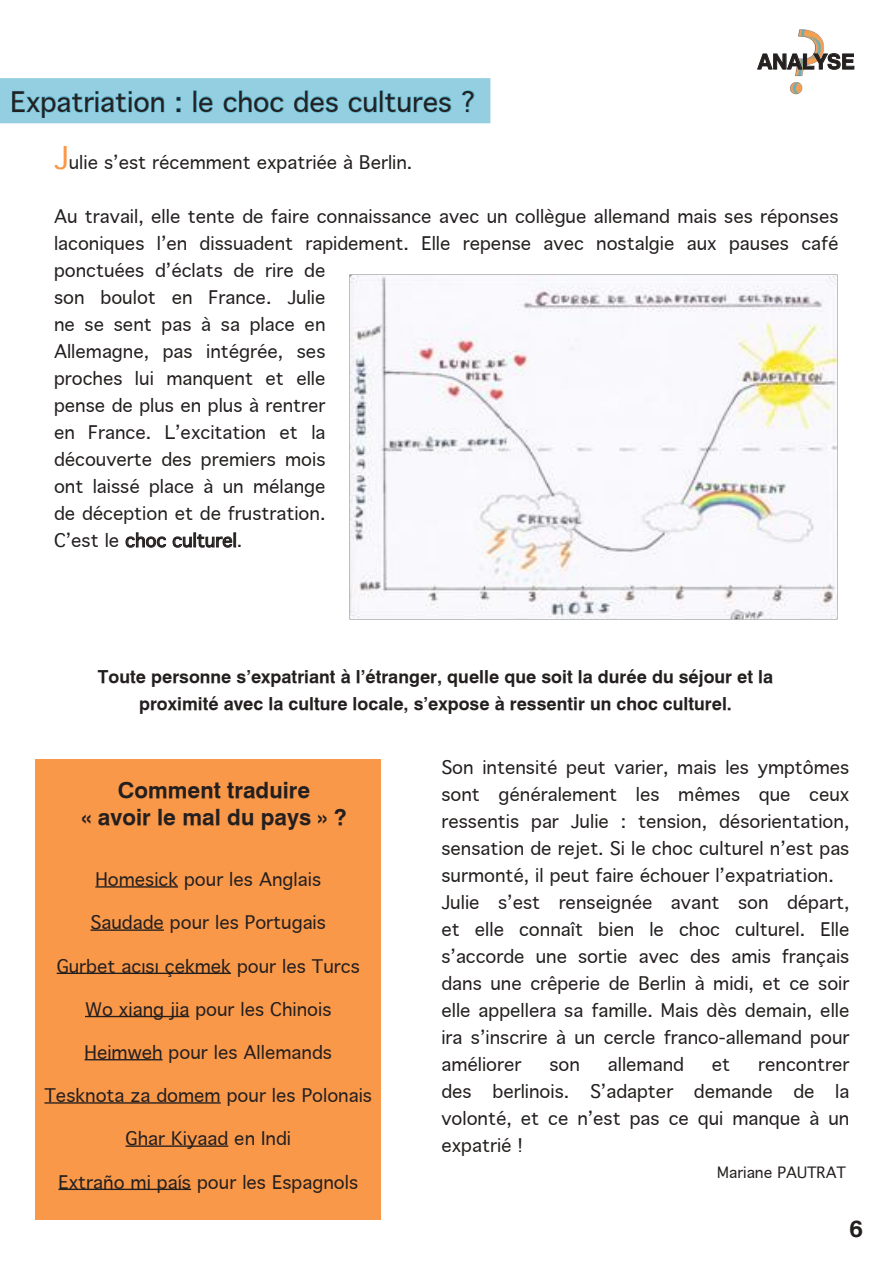
<style>
.page{position:relative;width:893px;height:1263px;background:#fff}
.page>*{position:absolute;margin:0;border:0;box-sizing:border-box;transform-origin:0 0}
.t1{font:27px "Geneva";color:#241f1f}
.t2{font:700 24px "Geneva";color:#241f1f}
.t3{font:700 22.5px/27px "Geneva";color:#241f1f;text-align:center}
.t4{font:700 21px "Geneva";color:#241f1f}
.t5{font:18px/27px "Geneva";color:#241f1f}
.t6{font:700 18px/27px "Geneva";color:#241f1f;text-align:center}
.t7{font:15px "Geneva";color:#241f1f}
.s1{font-size:30px;color:#fa9849}
</style>
<div class="page">
<img style="left:790px;top:29px;width:34px;height:66px">
<svg style="left:125px;top:532px;width:41px;height:16px"></svg>
<svg style="left:172px;top:532px;width:64px;height:16px"></svg>
<img style="left:349px;top:274px;width:489px;height:346px">
<svg style="left:0;top:78px;width:490px;height:45px;background:#8ccbde"></svg>
<svg style="left:757px;top:53px;width:98px;height:17px"></svg>
<div style="left:35px;top:759px;width:346px;height:460px;background:#fa9849"></div>
<hr style="left:95px;top:886px;width:83px;height:1px;background:#241f1f">
<hr style="left:91px;top:929px;width:73px;height:2px;background:#241f1f">
<hr style="left:57px;top:973px;width:174px;height:1px;background:#241f1f">
<hr style="left:85px;top:1016px;width:104px;height:1px;background:#241f1f">
<hr style="left:85px;top:1059px;width:78px;height:1px;background:#241f1f">
<hr style="left:44px;top:1102px;width:177px;height:1px;background:#241f1f">
<hr style="left:126px;top:1145px;width:102px;height:2px;background:#241f1f">
<hr style="left:58px;top:1189px;width:133px;height:1px;background:#241f1f">
<h1 class="t1" style="left:10px;top:86px;width:467px">Expatriation : le choc des cultures ?</h1>
<p class="t4" style="left:758px;top:49px;width:98px">ANALYSE</p>
<p class="t5" style="left:54px;top:149px;width:360px"><span class="s1">J</span>ulie s’est récemment expatriée à Berlin.</p>
<p class="t5" style="left:54px;top:203px;width:786px">Au travail, elle tente de faire connaissance avec un collègue allemand mais ses réponses laconiques l’en dissuadent rapidement. Elle repense avec nostalgie aux pauses café ponctuées d’éclats de rire de<br>son boulot en France. Julie<br>ne se sent pas à sa place en<br>Allemagne, pas intégrée, ses<br>proches lui manquent et elle<br>pense de plus en plus à rentrer<br>en France. L’excitation et la<br>découverte des premiers mois<br>ont laissé place à un mélange<br>de déception et de frustration.<br>C’est le choc culturel.</p>
<p class="t6" style="left:98px;top:663px;width:677px">Toute personne s’expatriant à l’étranger, quelle que soit la durée du séjour et la proximité avec la culture locale, s’expose à ressentir un choc culturel.</p>
<p class="t3" style="left:82px;top:776px;width:266px">Comment traduire<br>« avoir le mal du pays » ?</p>
<p class="t5" style="left:95px;top:866px;width:227px">Homesick pour les Anglais</p>
<p class="t5" style="left:91px;top:909px;width:237px">Saudade pour les Portugais</p>
<p class="t5" style="left:57px;top:953px;width:305px">Gurbet acısı çekmek pour les Turcs</p>
<p class="t5" style="left:85px;top:996px;width:248px">Wo xiang jia pour les Chinois</p>
<p class="t5" style="left:85px;top:1039px;width:249px">Heimweh pour les Allemands</p>
<p class="t5" style="left:44px;top:1082px;width:329px">Tesknota za domem pour les Polonais</p>
<p class="t5" style="left:126px;top:1125px;width:167px">Ghar Kiyaad en Indi</p>
<p class="t5" style="left:58px;top:1169px;width:301px">Extraño mi país pour les Espagnols</p>
<p class="t5" style="left:441px;top:754px;width:410px">Son intensité peut varier, mais les ymptômes sont généralement les mêmes que ceux ressentis par Julie : tension, désorientation, sensation de rejet. Si le choc culturel n’est pas surmonté, il peut faire échouer l’expatriation.<br>Julie s’est renseignée avant son départ, et elle connaît bien le choc culturel. Elle s’accorde une sortie avec des amis français dans une crêperie de Berlin à midi, et ce soir elle appellera sa famille. Mais dès demain, elle ira s’inscrire à un cercle franco-allemand pour améliorer</p>
<p class="t5" style="left:549px;top:1051px;width:32px">son</p>
<p class="t5" style="left:608px;top:1051px;width:78px">allemand</p>
<p class="t5" style="left:712px;top:1051px;width:20px">et</p>
<p class="t5" style="left:441px;top:1051px;width:410px;text-align:justify;text-indent:317px">rencontrer des berlinois. S’adapter demande de la volonté, et ce n’est pas ce qui manque à un expatrié !</p>
<p class="t7" style="left:717px;top:1164px;width:130px">Mariane PAUTRAT</p>
<h2 class="t2" style="left:849px;top:1213px;width:15px">6</h2>
</div>
